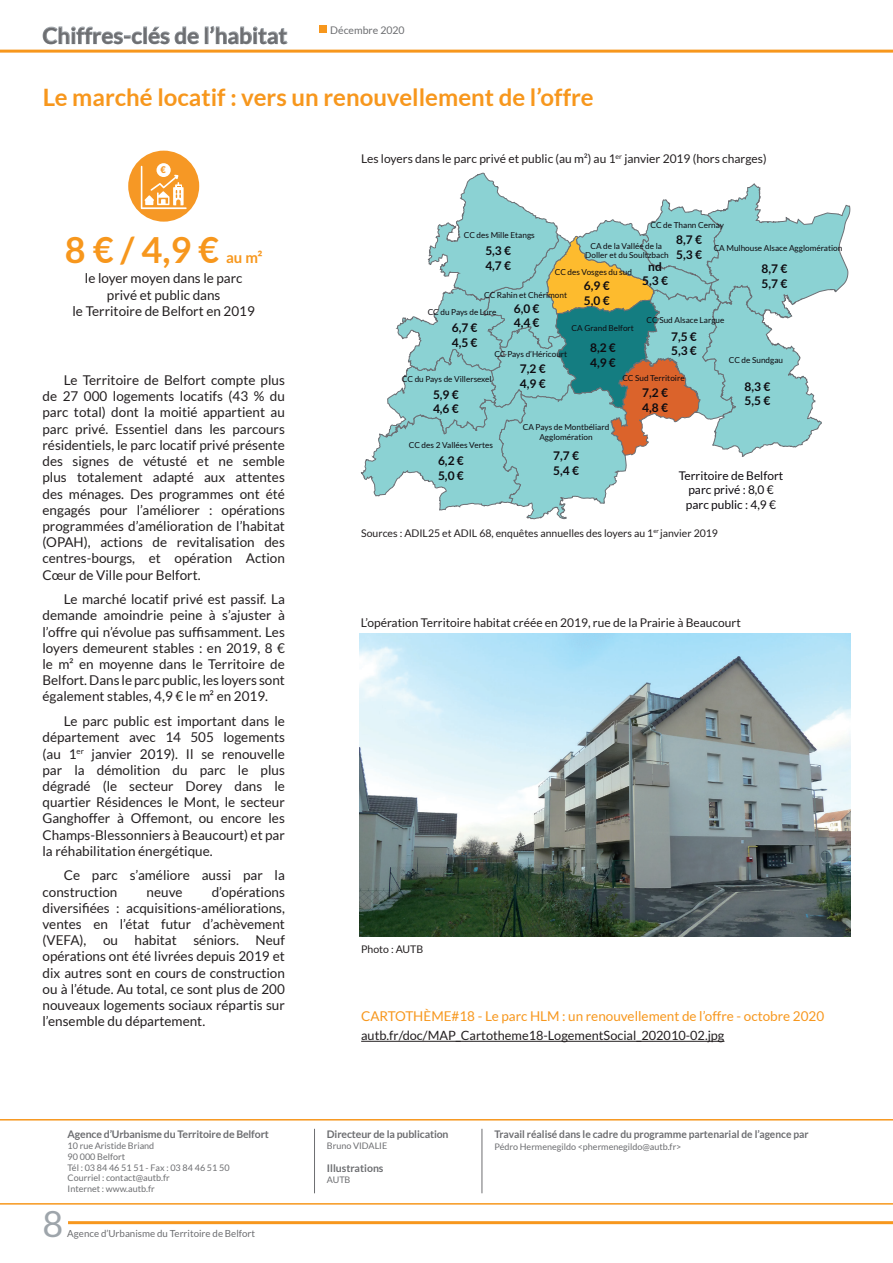
<style>
.page{position:relative;width:893px;height:1263px;background:#fff}
.page>*{position:absolute;margin:0;border:0;box-sizing:border-box;transform-origin:0 0}
.t1{font:700 36px "Lato";color:#f7971d}
.t2{font:36px "Lato";color:#9ea5ab}
.t3{font:700 24px "Lato";color:#f7971d}
.t4{font:700 22.5px "Lato";color:#6d6e71}
.t5{font:700 15px "Lato";color:#f7971d}
.t6{font:13.5px/16.2px "Lato";color:#231f20;text-align:justify}
.t7{font:13.5px "Lato";color:#f7971d}
.t8{font:12.75px "Lato";color:#231f20}
.t9{font:12px "Lato";color:#231f20}
.t10{font:700 12px/14.4px "Lato";color:#0e0b10}
.t11{font:12px/14.4px "Lato";color:#0e0b10;text-align:center}
.t12{font:700 10.5px "Lato";letter-spacing:-.01em;color:#6d6e71}
.t13{font:10.5px "Lato";color:#231f20}
.t14{font:10.5px "Lato";color:#6d6e71}
.t15{font:9.75px "Lato";color:#6d6e71}
.t16{font:900 9.3px "Lato";color:#f69825}
.t17{font:9px/10.8px "Lato";color:#6d6e71}
.t18{font:8.25px/9.9px "Lato";color:#0e0b10;text-align:center}
</style>
<div class="page">
<hr style="left:68px;top:1221px;width:825px;height:3px;background:#f7971d">
<hr style="left:0;top:1119px;width:893px;height:1px;background:#f7971d">
<hr style="left:314px;top:1129px;width:1px;height:64px;background:#6d6e71">
<hr style="left:0;top:1203px;width:893px;height:1px;background:#f7971d">
<hr style="left:482px;top:1129px;width:1px;height:64px;background:#6d6e71">
<svg style="left:42px;top:26px;width:157px;height:19px"></svg>
<div style="left:205px;top:27px;width:3px;height:17px;border:1px solid #9ea5ab"></div>
<svg style="left:210px;top:26px;width:78px;height:24px"></svg>
<div style="left:319px;top:26px;width:7px;height:7px;background:#f7971d"></div>
<hr style="left:0;top:50px;width:893px;height:3px;background:#f7971d">
<img style="left:359px;top:634px;width:491px;height:302px">
<svg style="left:128px;top:151px;width:71px;height:71px"></svg>
<svg style="left:361px;top:173px;width:489px;height:346px"></svg>
<hr style="left:361px;top:1041px;width:363px;height:1px;background:#231f20">
<h3 class="t4" style="left:43px;top:23px;width:246px">Chiffres-clés de l’habitat</h3>
<p class="t14" style="left:330px;top:24px;width:76px">Décembre 2020</p>
<h2 class="t3" style="left:43px;top:84px;width:552px">Le marché locatif : vers un renouvellement de l’offre</h2>
<p class="t16" style="left:161px;top:164px;width:7px">€</p>
<h1 class="t1" style="left:65px;top:229px;width:156px">8 € / 4,9 €</h1>
<p class="t5" style="left:226px;top:249px;width:38px">au m²</p>
<p class="t6" style="left:73px;top:270px;width:184px;text-align:center">le loyer moyen dans le parc privé et public dans<br>le Territoire de Belfort en 2019</p>
<p class="t6" style="left:43px;top:372px;width:244px;text-indent:21px">Le Territoire de Belfort compte plus de 27 000 logements locatifs (43 % du parc total) dont la moitié appartient au parc privé. Essentiel dans les parcours résidentiels, le parc locatif privé présente des signes de vétusté et ne semble plus totalement adapté aux attentes des ménages. Des programmes ont été engagés pour l’améliorer : opérations programmées d’amélioration de l’habitat (OPAH), actions de revitalisation des centres-bourgs, et opération Action Cœur de Ville pour Belfort.</p>
<p class="t6" style="left:43px;top:591px;width:244px;text-indent:21px">Le marché locatif privé est passif. La demande amoindrie peine à s’ajuster à l’offre qui n’évolue pas suffisamment. Les loyers demeurent stables : en 2019, 8 € le m² en moyenne dans le Territoire de Belfort. Dans le parc public, les loyers sont également stables, 4,9 € le m² en 2019.</p>
<p class="t6" style="left:43px;top:713px;width:244px;text-indent:21px">Le parc public est important dans le département avec 14 505 logements (au 1<sup>er</sup> janvier 2019). Il se renouvelle par la démolition du parc le plus dégradé (le secteur Dorey dans le quartier Résidences le Mont, le secteur Ganghoffer à Offemont, ou encore les Champs-Blessonniers à Beaucourt) et par la réhabilitation énergétique.</p>
<p class="t6" style="left:43px;top:867px;width:244px;text-indent:21px">Ce parc s’améliore aussi par la construction</p>
<p class="t6" style="left:43px;top:883px;width:244px;text-indent:169px">d’opérations diversifiées : acquisitions-améliorations, ventes en l’état futur d’achèvement (VEFA), ou habitat séniors. Neuf opérations ont été livrées depuis 2019 et dix autres sont en cours de construction ou à l’étude. Au total, ce sont plus de 200 nouveaux logements sociaux répartis sur l’ensemble du département.</p>
<p class="t6" style="left:147px;top:883px;width:37px">neuve</p>
<p class="t12" style="left:68px;top:1128px;width:203px">Agence d’Urbanisme du Territoire de Belfort</p>
<p class="t17" style="left:68px;top:1140px;width:163px">10 rue Aristide Briand<br>90 000 Belfort<br>Tél : 03 84 46 51 51 - Fax : 03 84 46 51 50<br>Courriel : contact@autb.fr<br>Internet : www.autb.fr</p>
<h1 class="t2" style="left:43px;top:1204px;width:22px">8</h1>
<p class="t15" style="left:67px;top:1228px;width:189px">Agence d’Urbanisme du Territoire de Belfort</p>
<p class="t9" style="left:361px;top:152px;width:407px">Les loyers dans le parc privé et public (au m²) au 1<sup>er</sup> janvier 2019 (hors charges)</p>
<p class="t18" style="left:650px;top:220px;width:75px">CC de Thann Cernay</p>
<p class="t18" style="left:464px;top:230px;width:72px">CC des Mille Etangs</p>
<p class="t10" style="left:676px;top:233px;width:27px">8,7 €<br>5,3 €</p>
<p class="t18" style="left:585px;top:240px;width:85px">CA de la Vallée de la<br>Doller et du Soultzbach</p>
<p class="t18" style="left:714px;top:243px;width:130px">CA Mulhouse Alsace Agglomération</p>
<p class="t10" style="left:485px;top:244px;width:27px">5,3 €<br>4,7 €</p>
<p class="t10" style="left:642px;top:259px;width:27px;text-align:center">nd<br>5,3 €</p>
<p class="t10" style="left:761px;top:262px;width:27px">8,7 €<br>5,7 €</p>
<p class="t18" style="left:555px;top:267px;width:79px">CC des Vosges du sud</p>
<p class="t10" style="left:584px;top:278px;width:27px">6,9 €<br>5,0 €</p>
<p class="t18" style="left:484px;top:290px;width:84px">CC Rahin et Chérimont</p>
<p class="t10" style="left:514px;top:301px;width:27px">6,0 €<br>4,4 €</p>
<p class="t18" style="left:428px;top:307px;width:70px">CC du Pays de Lure</p>
<p class="t18" style="left:647px;top:315px;width:79px">CC Sud Alsace Largue</p>
<p class="t10" style="left:452px;top:321px;width:27px">6,7 €<br>4,5 €</p>
<p class="t18" style="left:572px;top:323px;width:64px">CA Grand Belfort</p>
<p class="t10" style="left:671px;top:329px;width:27px">7,5 €<br>5,3 €</p>
<p class="t10" style="left:590px;top:341px;width:27px">8,2 €<br>4,9 €</p>
<p class="t18" style="left:495px;top:349px;width:74px">CC Pays d’Héricourt</p>
<p class="t18" style="left:729px;top:355px;width:56px">CC de Sundgau</p>
<p class="t10" style="left:520px;top:361px;width:27px">7,2 €<br>4,9 €</p>
<p class="t18" style="left:622px;top:373px;width:64px">CC Sud Territoire</p>
<p class="t18" style="left:402px;top:374px;width:91px">CC du Pays de Villersexel</p>
<p class="t10" style="left:745px;top:379px;width:27px">8,3 €<br>5,5 €</p>
<p class="t10" style="left:642px;top:386px;width:27px">7,2 €<br>4,8 €</p>
<p class="t10" style="left:433px;top:387px;width:27px">5,9 €<br>4,6 €</p>
<p class="t18" style="left:409px;top:439px;width:86px">CC des 2 Vallées Vertes</p>
<p class="t10" style="left:438px;top:453px;width:27px">6,2 €<br>5,0 €</p>
<p class="t18" style="left:523px;top:422px;width:88px">CA Pays de Montbéliard<br>Agglomération</p>
<p class="t10" style="left:553px;top:448px;width:27px">7,7 €<br>5,4 €</p>
<p class="t11" style="left:679px;top:468px;width:106px">Territoire de Belfort parc privé : 8,0 € parc public : 4,9 €</p>
<p class="t13" style="left:361px;top:527px;width:358px">Sources : ADIL25 et ADIL 68, enquêtes annuelles des loyers au 1<sup>er</sup> janvier 2019</p>
<p class="t9" style="left:361px;top:616px;width:381px">L’opération Territoire habitat créée en 2019, rue de la Prairie à Beaucourt</p>
<p class="t13" style="left:361px;top:943px;width:64px">Photo : AUTB</p>
<p class="t7" style="left:361px;top:1008px;width:465px">CARTOTHÈME#18 - Le parc HLM : un renouvellement de l’offre - octobre 2020</p>
<p class="t8" style="left:361px;top:1029px;width:365px">autb.fr/doc/MAP_Cartotheme18-LogementSocial_202010-02.jpg</p>
<p class="t12" style="left:327px;top:1128px;width:123px">Directeur de la publication</p>
<p class="t17" style="left:327px;top:1140px;width:62px">Bruno VIDALIE</p>
<p class="t12" style="left:327px;top:1162px;width:58px">Illustrations</p>
<p class="t17" style="left:327px;top:1174px;width:25px">AUTB</p>
<p class="t12" style="left:494px;top:1128px;width:316px">Travail réalisé dans le cadre du programme partenarial de l’agence par</p>
<p class="t17" style="left:494px;top:1141px;width:189px">Pédro Hermenegildo &lt;phermenegildo@autb.fr&gt;</p>
</div>
